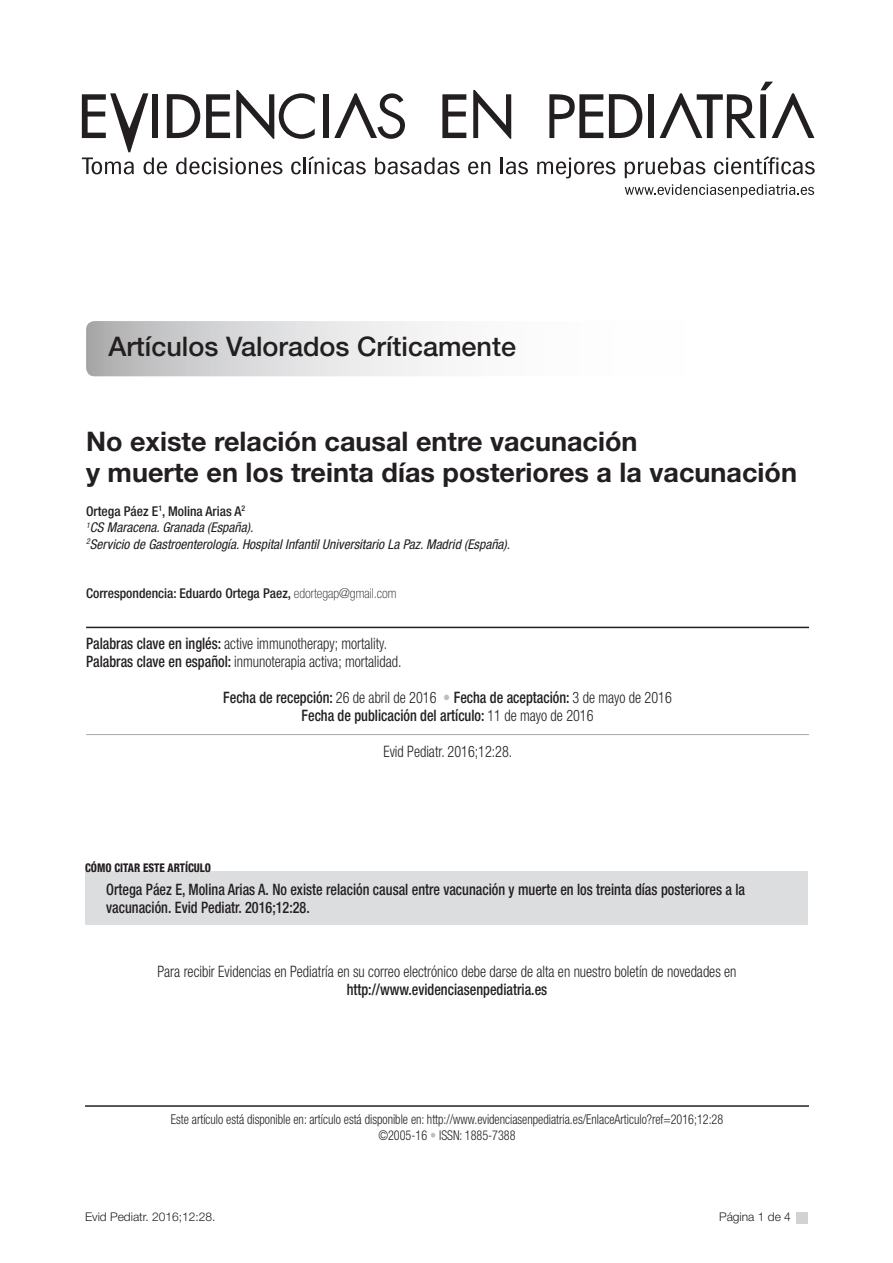
<style>
.page{position:relative;width:893px;height:1263px;background:#fff}
.page>*{position:absolute;margin:0;border:0;box-sizing:border-box;transform-origin:0 0}
.t1{font:700 27px/31.5px "Helvetica Neue LT Std";color:#231f20}
.t2{font:500 27px "Helvetica Neue";color:#231f20}
.t3{font:500 condensed 15.75px/18px "Helvetica Neue LT Std";color:#231f20;scale:.9 1}
.t4{font:300 condensed 15.75px "Helvetica Neue LT Std";color:#231f20;scale:.9 1}
.t5{font:300 condensed 13.5px/16.5px "Helvetica Neue LT Std";color:#231f20;text-align:center;scale:.9 1}
.t6{font:italic condensed 13.5px "Helvetica Neue LT Std";color:#231f20}
.t7{font:500 condensed 13.5px "Helvetica Neue LT Std";color:#231f20}
.t8{font:300 12px "Helvetica Neue";color:#231f20}
.t9{font:800 condensed 12px "Helvetica Neue LT Std";color:#231f20;scale:.9 1}
.s1{font-weight:100}
.s2{font-weight:500}
.s3{font-weight:300}
.s4{font-weight:300;color:#bcbdc0}
.s5{color:#bcbdc0}
</style>
<div class="page">
<div style="left:797px;top:1212px;width:11px;height:11px;background:#d1d2d4"></div>
<svg style="left:537px;top:158px;width:78px;height:20px"></svg>
<svg style="left:625px;top:157px;width:80px;height:21px"></svg>
<svg style="left:714px;top:156px;width:101px;height:18px"></svg>
<svg style="left:625px;top:184px;width:189px;height:13px"></svg>
<svg style="left:549px;top:94px;width:54px;height:44px"></svg>
<div style="left:648px;top:94px;width:6px;height:44px;background:#231f20"></div>
<svg style="left:609px;top:94px;width:33px;height:44px"></svg>
<svg style="left:660px;top:82px;width:154px;height:56px"></svg>
<svg style="left:82px;top:90px;width:446px;height:84px"></svg>
<svg style="left:86px;top:321px;width:723px;height:55px"></svg>
<hr style="left:86px;top:627px;width:723px;height:1px;background:#231f20">
<hr style="left:86px;top:734px;width:723px;height:1px;background:#a8a9ad">
<div style="left:85px;top:871px;width:723px;height:53px;background:#dcdddf"></div>
<hr style="left:85px;top:1105px;width:724px;height:2px;background:#231f20">
<p class="t2" style="left:108px;top:330px;width:409px">Artículos Valorados Críticamente</p>
<p class="t1" style="left:86px;top:425px;width:712px">No existe relación causal entre vacunación<br>y muerte en los treinta días posteriores a la vacunación</p>
<p class="t7" style="left:86px;top:503px;width:161px">Ortega Páez E<sup>1</sup>, Molina Arias A<sup>2</sup></p>
<p class="t6" style="left:86px;top:520px;width:169px"><sup>1</sup>CS Maracena. Granada (España).</p>
<p class="t6" style="left:86px;top:536px;width:425px"><sup>2</sup>Servicio de Gastroenterología. Hospital Infantil Universitario La Paz. Madrid (España).</p>
<p class="t7" style="left:86px;top:586px;width:312px">Correspondencia: Eduardo Ortega Paez, <span class="s1">edortegap@gmail.com</span></p>
<p class="t4" style="left:86px;top:635px;width:336px"><span class="s2">Palabras clave en inglés:</span> active immunotherapy; mortality.</p>
<p class="t4" style="left:86px;top:653px;width:352px"><span class="s2">Palabras clave en español:</span> inmunoterapia activa; mortalidad.</p>
<p class="t3" style="left:223px;top:689px;width:500px">Fecha de recepción: <span class="s3">26 de abril de 2016</span> <span class="s4">•</span> Fecha de aceptación: <span class="s3">3 de mayo de 2016</span></p>
<p class="t3" style="left:302px;top:707px;width:326px">Fecha de publicación del artículo: <span class="s3">11 de mayo de 2016</span></p>
<p class="t4" style="left:383px;top:743px;width:145px">Evid Pediatr. 2016;12:28.</p>
<p class="t9" style="left:85px;top:860px;width:141px">CÓMO CITAR ESTE ARTÍCULO</p>
<p class="t3" style="left:106px;top:880px;width:711px">Ortega Páez E, Molina Arias A. No existe relación causal entre vacunación y muerte en los treinta días posteriores a la vacunación. Evid Pediatr. 2016;12:28.</p>
<p class="t4" style="left:157px;top:962px;width:645px">Para recibir Evidencias en Pediatría en su correo electrónico debe darse de alta en nuestro boletín de novedades en</p>
<p class="t3" style="left:347px;top:980px;width:224px">http://www.evidenciasenpediatria.es</p>
<p class="t5" style="left:171px;top:1111px;width:615px">Este artículo está disponible en: artículo está disponible en: http://www.evidenciasenpediatria.es/EnlaceArticulo?ref=2016;12:28 ©2005-16 <span class="s5">•</span> ISSN: 1885-7388</p>
<p class="t8" style="left:85px;top:1210px;width:132px">Evid Pediatr. 2016;12:28.</p>
<p class="t8" style="left:719px;top:1210px;width:73px">Página 1 de 4</p>
</div>
